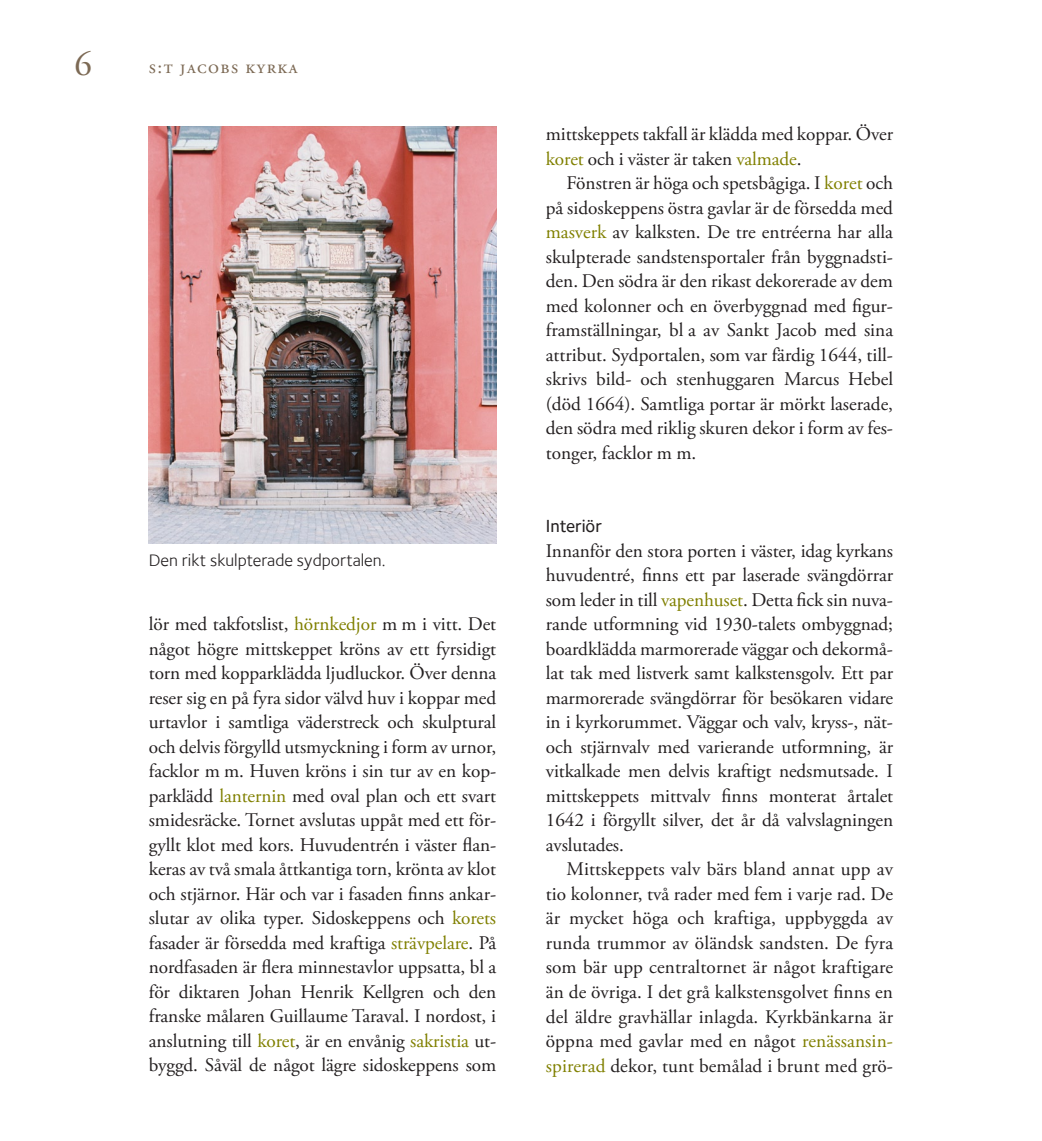
<style>
.page{position:relative;width:1042px;height:1141px;background:#fff}
.page>*{position:absolute;margin:0;border:0;box-sizing:border-box;transform-origin:0 0}
.t1{font:35px "Adobe Garamond Pro";color:#7c6954}
.Bröd_utan_indrag{font:19.25px/24.5px "Adobe Garamond Pro";letter-spacing:-.005em;color:#231f20;text-align:justify}
.Bröd_med_indrag{font:19.25px/24.5px "Adobe Garamond Pro";color:#231f20;text-align:justify}
.t2{font:19.25px "Adobe Garamond Pro";letter-spacing:.075em;color:#7c6954}
.Rubrik_4_gemena_svar{font:500 18.03px "Foundry Sterling";color:#231f20}
.Bildtext{font:17.5px "Foundry Sterling";color:#231f20}
.s1{color:#808000}
</style>
<div class="page">
<img style="left:149px;top:126px;width:347px;height:417px">
<h1 class="t1" style="left:74px;top:43px;width:19px">6</h1>
<p class="t2" style="left:149px;top:56px;width:150px">s:t jacobs kyrka</p>
<p class="Bildtext" style="left:149px;top:550px;width:238px">Den rikt skulpterade sydportalen.</p>
<p class="Bröd_utan_indrag" style="left:149px;top:613px;width:349px">lör med takfotslist, <span class="s1">hörnkedjor</span> m m i vitt. Det något högre mittskeppet kröns av ett fyrsidigt torn med kopparklädda ljudluckor. Över denna reser sig en på fyra sidor välvd huv i koppar med urtavlor i samtliga väderstreck och skulptural och delvis förgylld utsmyckning i form av urnor, facklor m m. Huven kröns i sin tur av en kop&shy;parklädd <span class="s1">lanternin</span> med oval plan och ett svart smidesräcke. Tornet avslutas uppåt med ett för&shy;gyllt klot med kors. Huvudentrén i väster flan&shy;keras av två smala åttkantiga torn, krönta av klot och stjärnor. Här och var i fasaden finns ankar&shy;slutar av olika typer. Sidoskeppens och <span class="s1">korets </span>fasader är försedda med kraftiga <span class="s1">strävpelare</span>. På nordfasaden är flera minnestavlor uppsatta, bl a för diktaren Johan Henrik Kellgren och den franske målaren Guillaume Taraval. I nordost, i anslutning till <span class="s1">koret</span>, är en envånig <span class="s1">sakristia</span> ut&shy;byggd. Såväl de något lägre sidoskeppens som</p>
<p class="Bröd_utan_indrag" style="left:546px;top:123px;width:349px">mittskeppets takfall är klädda med koppar. Över <span class="s1">koret</span> och i väster är taken <span class="s1">valmade</span>.</p>
<p class="Bröd_med_indrag" style="left:546px;top:172px;width:349px;text-indent:21px">Fönstren är höga och spetsbågiga. I <span class="s1">koret</span> och på sidoskeppens östra gavlar är de försedda med <span class="s1">masverk</span> av kalksten. De tre entréerna har alla skulpterade sandstensportaler från byggnadsti&shy;den. Den södra är den rikast dekorerade av dem med kolonner och en överbyggnad med figur&shy;framställningar, bl a av Sankt Jacob med sina attribut. Sydportalen, som var färdig 1644, till&shy;skrivs bild- och stenhuggaren Marcus Hebel (död 1664). Samtliga portar är mörkt laserade, den södra med riklig skuren dekor i form av fes&shy;tonger, facklor m m.</p>
<p class="Rubrik_4_gemena_svar" style="left:546px;top:516px;width:58px">Interiör</p>
<p class="Bröd_utan_indrag" style="left:546px;top:539px;width:349px">Innanför den stora porten i väster, idag kyrkans huvudentré, finns ett par laserade svängdörrar som leder in till <span class="s1">vapenhuset</span>. Detta fick sin nuva&shy;rande utformning vid 1930-talets ombyggnad; boardklädda marmorerade väggar och dekormå&shy;lat tak med listverk samt kalkstensgolv. Ett par marmorerade svängdörrar för besökaren vidare in i kyrkorummet. Väggar och valv, kryss-, nät&shy;och stjärnvalv med varierande utformning, är vitkalkade men delvis kraftigt nedsmutsade. I mittskeppets mittvalv finns monterat årtalet 1642 i förgyllt silver, det år då valvslagningen avslutades.</p>
<p class="Bröd_med_indrag" style="left:546px;top:858px;width:349px;text-indent:21px">Mittskeppets valv bärs bland annat upp av tio kolonner, två rader med fem i varje rad. De är mycket höga och kraftiga, uppbyggda av runda trummor av öländsk sandsten. De fyra som bär upp centraltornet är något kraftigare än de övriga. I det grå kalkstensgolvet finns en del äldre gravhällar inlagda. Kyrkbänkarna är öppna med gavlar med en något <span class="s1">renässansin&shy;spirerad</span> dekor, tunt bemålad i brunt med grö-</p>
</div>
